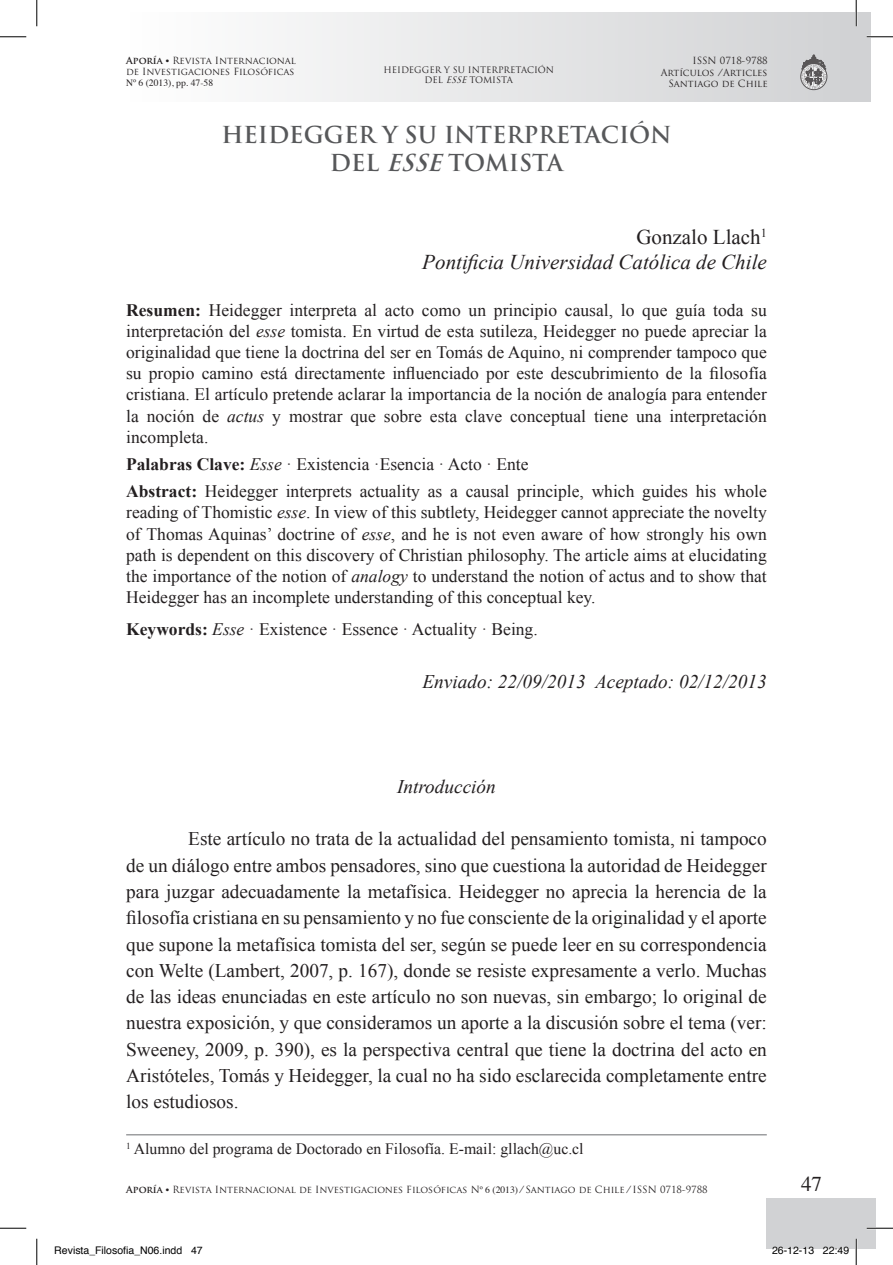
<style>
.page{position:relative;width:893px;height:1265px;background:#fff}
.page>*{position:absolute;margin:0;border:0;box-sizing:border-box;transform-origin:0 0}
.TITULO_1{font:700 22.75px "Trajan Pro";color:#57585a}
.footnote_text{font:italic 21px "Times New Roman";color:#231f20}
.footnote_text-2{font:21px "Times New Roman";color:#231f20}
.t1{font:21px "Times";color:#231f20}
.t2{font:19.25px/26.2px "Times New Roman";color:#231f20;text-align:justify}
.t3{font:italic 19.25px "Times New Roman";color:#231f20}
.t4{font:17.5px/21px "Times New Roman";color:#231f20;text-align:justify}
.PIE_NOTA{font:15.75px "Times New Roman";color:#231f20}
.t5{font:10.5px "Helvetica";color:#000}
.t6{font:9.62px/11.4px "Trajan Pro";color:#231f20}
.t7{font:9.62px "Times";color:#231f20}
.t8{font:8.75px "Trajan Pro";color:#231f20}
.s1{font-weight:700}
.s2{font-family:"Times"}
.s3{font-style:italic}
</style>
<div class="page">
<div style="left:766px;top:1198px;width:109px;height:50px;background:#d1d2d4"></div>
<div style="left:130px;top:12px;width:740px;height:89px;background:linear-gradient(to right,#fefefe,#cfd0d2)"></div>
<div style="left:800px;top:63px;width:26px;height:27px;border:1px solid #231f20;border-radius:50%"></div>
<svg style="left:801px;top:55px;width:25px;height:35px"></svg>
<hr style="left:126px;top:1134px;width:640px;height:1px;background:#6c6d70">
<hr style="left:866px;top:36px;width:26px;height:2px;background:#fff">
<hr style="left:866px;top:1226px;width:26px;height:2px;background:#fff">
<hr style="left:854px;top:0;width:2px;height:26px;background:#fff">
<hr style="left:854px;top:1238px;width:2px;height:26px;background:#fff">
<svg style="left:0;top:36px;width:26px;height:1px"></svg>
<svg style="left:866px;top:36px;width:26px;height:1px"></svg>
<svg style="left:0;top:1227px;width:26px;height:1px"></svg>
<svg style="left:866px;top:1227px;width:26px;height:1px"></svg>
<svg style="left:36px;top:0;width:1px;height:26px"></svg>
<svg style="left:36px;top:1238px;width:1px;height:26px"></svg>
<svg style="left:855px;top:0;width:1px;height:26px"></svg>
<svg style="left:855px;top:1238px;width:1px;height:26px"></svg>
<svg style="left:771px;top:1246px;width:43px;height:3px"></svg>
<svg style="left:822px;top:1246px;width:27px;height:3px"></svg>
<p class="t6" style="left:126px;top:54px;width:171px"><span class="s1">Aporía</span> <span class="s2">•</span> Revista Internacional de Investigaciones Filosóficas</p>
<p class="t7" style="left:126px;top:74px;width:88px">Nº 6 (2013), pp. 47-58</p>
<p class="t8" style="left:383px;top:64px;width:172px">HEIDEGGER Y SU INTERPRETACIÓN</p>
<p class="t8" style="left:424px;top:74px;width:90px">DEL <span class="s3">ESSE</span>TOMISTA</p>
<p class="t6" style="left:692px;top:55px;width:77px">ISSN 0718-9788</p>
<p class="t6" style="left:660px;top:67px;width:108px">Artículos /Articles</p>
<p class="t6" style="left:668px;top:78px;width:101px">Santiago de Chile</p>
<p class="TITULO_1" style="left:221px;top:121px;width:451px">HEIDEGGER Y SU INTERPRETACIÓN</p>
<p class="TITULO_1" style="left:330px;top:149px;width:234px">DEL <span class="s3">ESSE</span> TOMISTA</p>
<p class="footnote_text-2" style="left:636px;top:223px;width:132px">Gonzalo Llach<sup>1</sup></p>
<p class="footnote_text" style="left:422px;top:247px;width:346px">Pontificia Universidad Católica de Chile</p>
<p class="t4" style="left:126px;top:300px;width:641px"><span class="s1">Resumen:</span> Heidegger interpreta al acto como un principio causal, lo que guía toda su interpretación del <span class="s3">esse</span> tomista. En virtud de esta sutileza, Heidegger no puede apreciar la originalidad que tiene la doctrina del ser en Tomás de Aquino, ni comprender tampoco que su propio camino está directamente influenciado por este descubrimiento de la filosofía cristiana. El artículo pretende aclarar la importancia de la noción de analogía para entender la noción de <span class="s3">actus</span> y mostrar que sobre esta clave conceptual tiene una interpretación incompleta.</p>
<p class="t4" style="left:126px;top:453px;width:403px"><span class="s1">Palabras Clave:</span> <span class="s3">Esse</span> · Existencia ·Esencia · Acto · Ente</p>
<p class="t4" style="left:126px;top:480px;width:641px"><span class="s1">Abstract:</span> Heidegger interprets actuality as a causal principle, which guides his whole reading of Thomistic <span class="s3">esse</span>. In view of this subtlety, Heidegger cannot appreciate the novelty of Thomas Aquinas’ doctrine of <span class="s3">esse</span>, and he is not even aware of how strongly his own path is dependent on this discovery of Christian philosophy. The article aims at elucidating the importance of the notion of <span class="s3">analogy</span> to understand the notion of actus and to show that Heidegger has an incomplete understanding of this conceptual key.</p>
<p class="t4" style="left:126px;top:618px;width:413px"><span class="s1">Keywords:</span> <span class="s3">Esse</span> · Existence · Essence · Actuality · Being.</p>
<p class="t3" style="left:422px;top:668px;width:345px">Enviado: 22/09/2013 Aceptado: 02/12/2013</p>
<p class="t3" style="left:397px;top:773px;width:100px">Introducción</p>
<p class="t2" style="left:126px;top:825px;width:641px;text-indent:62px">Este artículo no trata de la actualidad del pensamiento tomista, ni tampoco de un diálogo entre ambos pensadores, sino que cuestiona la autoridad de Heidegger para juzgar adecuadamente la metafísica. Heidegger no aprecia la herencia de la filosofía cristiana en su pensamiento y no fue consciente de la originalidad y el aporte que supone la metafísica tomista del ser, según se puede leer en su correspondencia con Welte (Lambert, 2007, p. 167), donde se resiste expresamente a verlo. Muchas de las ideas enunciadas en este artículo no son nuevas, sin embargo; lo original de nuestra exposición, y que consideramos un aporte a la discusión sobre el tema (ver:<br>Sweeney, 2009, p. 390), es la perspectiva central que tiene la doctrina del acto en Aristóteles, Tomás y Heidegger, la cual no ha sido esclarecida completamente entre los estudiosos.</p>
<p class="PIE_NOTA" style="left:126px;top:1137px;width:458px"><sup>1</sup> Alumno del programa de Doctorado en Filosofía. E-mail: gllach@uc.cl</p>
<p class="t6" style="left:126px;top:1183px;width:582px"><span class="s1">Aporía</span> <span class="s2">•</span> Revista Internacional de Investigaciones Filosóficas N<span class="s2">º 6 (2013)</span>/Santiago de Chile/ISSN 0718-9788</p>
<p class="t1" style="left:800px;top:1163px;width:22px">47</p>
<p class="t5" style="left:54px;top:1242px;width:150px">Revista_Filosofia_N06.indd 47</p>
<p class="t5" style="left:771px;top:1242px;width:79px">26-12-13 22:49</p>
</div>
